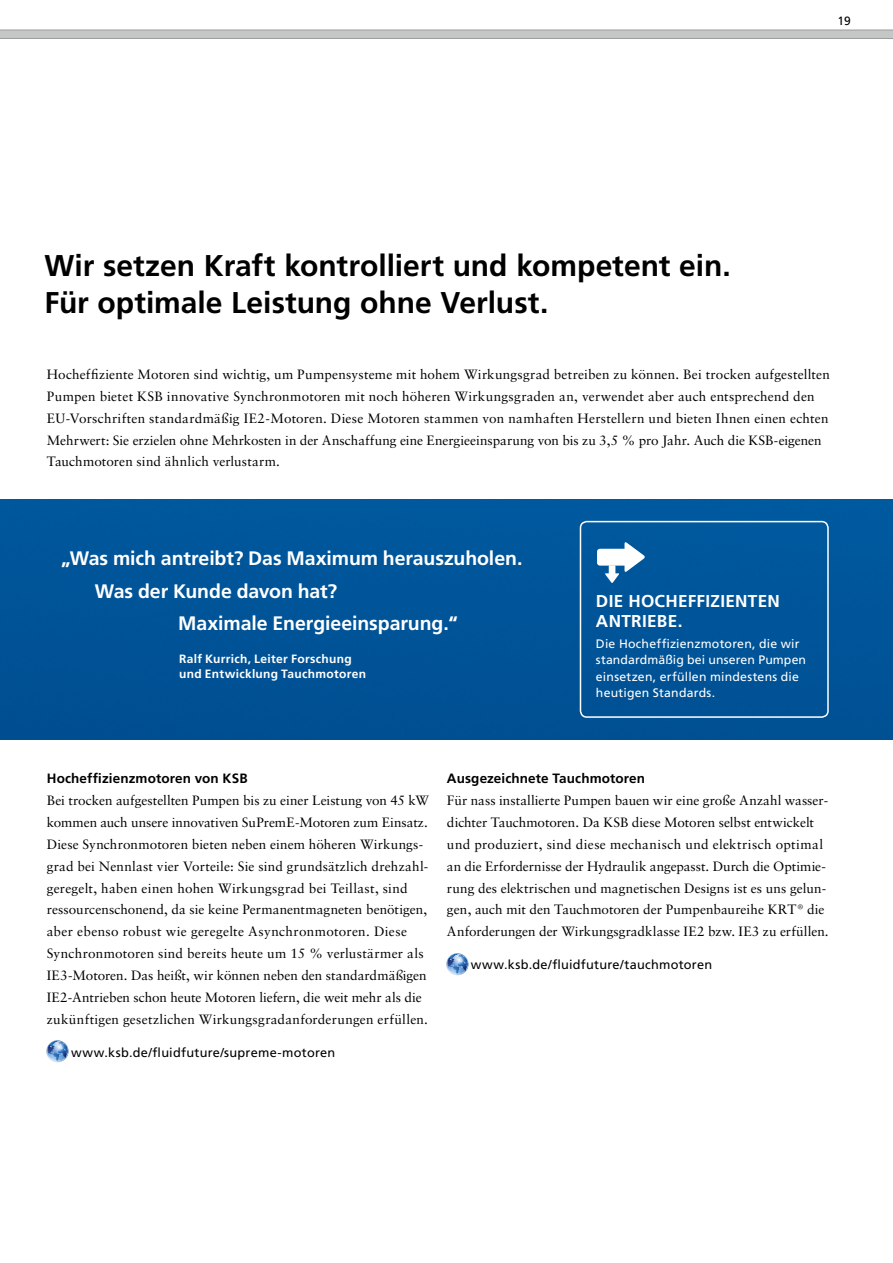
<style>
.page{position:relative;width:893px;height:1263px;background:#fff}
.page>*{position:absolute;margin:0;border:0;box-sizing:border-box;transform-origin:0 0}
.t1{font:700 30px/37.5px "Frutiger LT Com";color:#000}
.t2{font:700 19.5px "Frutiger LT Com";letter-spacing:-.005em;color:#fff}
.t3{font:700 17.1px/20px "Frutiger LT Com";letter-spacing:.02em;color:#fff}
.t4{font:13.5px/21.9px "Sabon CE";letter-spacing:.01em;color:#000}
.t5{font:700 13.5px "Frutiger LT Com";letter-spacing:.01em;color:#000}
.t6{font:12.75px "Frutiger LT Com";letter-spacing:.02em;color:#000}
.t7{font:12.3px/16.4px "Frutiger LT Com";letter-spacing:.015em;color:#fff}
.t8{font:700 12px/15px "Frutiger LT Com";letter-spacing:.025em;color:#fff}
.t9{font:12px "Frutiger LT Com";color:#000}
</style>
<div class="page">
<div style="left:0;top:30px;width:893px;height:8px;background:#c5c6c6"></div>
<hr style="left:0;top:30px;width:893px;height:1px;background:#9c9d9d">
<hr style="left:0;top:38px;width:893px;height:1px;background:#9c9d9d">
<div style="left:0;top:499px;width:893px;height:241px;background:#005498"></div>
<div style="left:580px;top:521px;width:249px;height:197px;border:2px solid #fff;border-radius:6px"></div>
<svg style="left:597px;top:542px;width:48px;height:41px"></svg>
<svg style="left:46px;top:1040px;width:22px;height:22px"></svg>
<svg style="left:446px;top:953px;width:22px;height:22px"></svg>
<p class="t9" style="left:837px;top:14px;width:15px">19</p>
<h1 class="t1" style="left:44px;top:247px;width:688px">Wir setzen Kraft kontrolliert und kompetent ein.<br>Für optimale Leistung ohne Verlust.</h1>
<p class="t4" style="left:47px;top:363px;width:785px">Hocheffiziente Motoren sind wichtig, um Pumpensysteme mit hohem Wirkungsgrad betreiben zu können. Bei trocken aufgestellten Pumpen bietet KSB innovative Synchronmotoren mit noch höheren Wirkungsgraden an, verwendet aber auch entsprechend den EU-Vorschriften standardmäßig IE2-Motoren. Diese Motoren stammen von namhaften Herstellern und bieten Ihnen einen echten Mehrwert: Sie erzielen ohne Mehrkosten in der Anschaffung eine Energieeinsparung von bis zu 3,5 % pro Jahr. Auch die KSB-eigenen Tauchmotoren sind ähnlich verlustarm.</p>
<h2 class="t2" style="left:61px;top:546px;width:463px">„Was mich antreibt? Das Maximum herauszuholen.</h2>
<h2 class="t2" style="left:95px;top:579px;width:244px">Was der Kunde davon hat?</h2>
<h2 class="t2" style="left:178px;top:612px;width:281px">Maximale Energieeinsparung.“</h2>
<p class="t8" style="left:179px;top:651px;width:189px">Ralf Kurrich, Leiter Forschung und Entwicklung Tauchmotoren</p>
<p class="t3" style="left:596px;top:591px;width:185px">Die hocheffizienten<br>Antrie be.</p>
<p class="t7" style="left:596px;top:635px;width:212px">Die Hocheffizienzmotoren, die wir standardmäßig bei unseren Pumpen einsetzen, erfüllen mindestens die heutigen Standards.</p>
<p class="t5" style="left:47px;top:771px;width:201px">Hocheffizienzmotoren von KSB</p>
<p class="t4" style="left:47px;top:789px;width:384px">Bei trocken aufgestellten Pumpen bis zu einer Leistung von 45 kW kommen auch unsere innovativen SuPremE-Motoren zum Einsatz.<br>Diese Synchronmotoren bieten neben einem höheren Wirkungs&shy;grad bei Nennlast vier Vorteile: Sie sind grundsätzlich drehzahl&shy;geregelt, haben einen hohen Wirkungsgrad bei Teillast, sind ressourcenschonend, da sie keine Permanentmagneten benötigen, aber ebenso robust wie geregelte Asynchronmotoren. Diese Synchronmotoren sind bereits heute um 15 % verlustärmer als IE3-Motoren. Das heißt, wir können neben den standardmäßigen IE2-Antrieben schon heute Motoren liefern, die weit mehr als die zukünftigen gesetzlichen Wirkungsgradanforderungen erfüllen.</p>
<p class="t6" style="left:71px;top:1044px;width:266px">www.ksb.de/fluidfuture/supreme-motoren</p>
<p class="t5" style="left:447px;top:771px;width:200px">Ausgezeichnete Tauchmotoren</p>
<p class="t4" style="left:447px;top:789px;width:383px">Für nass installierte Pumpen bauen wir eine große Anzahl wasser&shy;dichter Tauchmotoren. Da KSB diese Motoren selbst entwickelt und produziert, sind diese mechanisch und elektrisch optimal an die Erfordernisse der Hydraulik angepasst. Durch die Optimie&shy;rung des elektrischen und magnetischen Designs ist es uns gelun&shy;gen, auch mit den Tauchmotoren der Pumpenbaureihe KRT® die Anforderungen der Wirkungsgradklasse IE2 bzw. IE3 zu erfüllen.</p>
<p class="t6" style="left:471px;top:957px;width:243px">www.ksb.de/fluidfuture/tauchmotoren</p>
</div>
